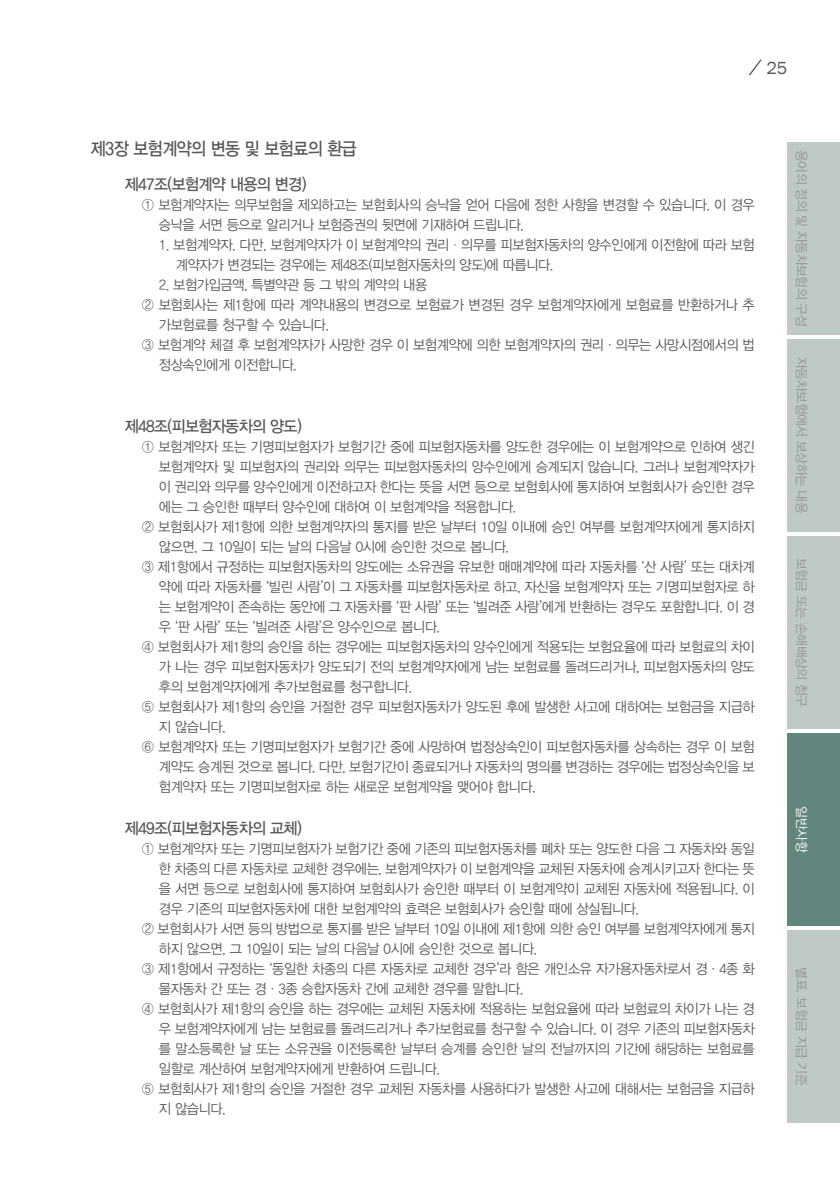
<style>
.page{position:relative;width:840px;height:1191px;background:#fff}
.page>*{position:absolute;margin:0;border:0;box-sizing:border-box;transform-origin:0 0}
.제1장_조{font:18px "YDVYGO Std 33";letter-spacing:-.03em;color:#57585a;scale:.9 1}
.t1{font:18px "Franklin Gothic";color:#57585a}
.조조{font:16px "YDVYGO Std 33";letter-spacing:-.04em;color:#57585a;scale:.95 1}
.본문_1_내어쓰기{font:14px/20px "YDVYGO Std 32";letter-spacing:-.03em;color:#57585a;scale:.95 1}
.본문_1_-_1{font:14px/20px "YDVYGO Std 32";letter-spacing:-.03em;color:#57585a;scale:.95 1}
.t2{font:12.8px "YDVYGO Std 32";letter-spacing:-.03em;color:#939598}
.t3{font:12.8px "YDVYGO Std 12";letter-spacing:-.03em;color:#939598}
.t4{font:12.8px "YDVYGO Std 32";color:#fff}
.s1{font-family:"YDVYGO Std 11"}
.s2{font-family:"YDVYGO Std 32"}
</style>
<div class="page">
<div style="left:787px;top:142px;width:52px;height:192px;background:#bfc9c6"></div>
<div style="left:787px;top:339px;width:52px;height:192px;background:#bfc9c6"></div>
<div style="left:787px;top:536px;width:52px;height:193px;background:#bfc9c6"></div>
<div style="left:787px;top:733px;width:52px;height:193px;background:#61867e"></div>
<div style="left:787px;top:930px;width:52px;height:193px;background:#bfc9c6"></div>
<svg style="left:748px;top:60px;width:13px;height:15px"></svg>
<p class="t1" style="left:766px;top:57px;width:23px">25</p>
<p class="제1장_조" style="left:91px;top:139px;width:297px">제3장 보험계약의 변동 및 보험료의 환급</p>
<p class="조조" style="left:125px;top:176px;width:193px">제47조(보험계약 내용의 변경)</p>
<p class="본문_1_내어쓰기" style="left:159px;top:195px;width:628px;text-indent:-17px">① 보험계약자는 의무보험을 제외하고는 보험회사의 승낙을 얻어 다음에 정한 사항을 변경할 수 있습니다. 이 경우 승낙을 서면 등으로 알리거나 보험증권의 뒷면에 기재하여 드립니다.</p>
<p class="본문_1_-_1" style="left:176px;top:235px;width:610px;text-indent:-17px">1. 보험계약자. 다만, 보험계약자가 이 보험계약의 권리<span class="s1">·</span>의무를 피보험자동차의 양수인에게 이전함에 따라 보험 계약자가 변경되는 경우에는 제48조(피보험자동차의 양도)에 따릅니다.</p>
<p class="본문_1_-_1" style="left:159px;top:275px;width:284px">2. 보험가입금액, 특별약관 등 그 밖의 계약의 내용</p>
<p class="본문_1_내어쓰기" style="left:159px;top:295px;width:628px;text-indent:-17px">② 보험회사는 제1항에 따라 계약내용의 변경으로 보험료가 변경된 경우 보험계약자에게 보험료를 반환하거나 추 가보험료를 청구할 수 있습니다.</p>
<p class="본문_1_내어쓰기" style="left:159px;top:335px;width:628px;text-indent:-17px">③ 보험계약 체결 후 보험계약자가 사망한 경우 이 보험계약에 의한 보험계약자의 권리·의무는 사망시점에서의 법 정상속인에게 이전합니다.</p>
<p class="조조" style="left:125px;top:418px;width:188px">제48조(피보험자동차의 양도)</p>
<p class="본문_1_내어쓰기" style="left:159px;top:437px;width:628px;text-align:justify;text-indent:-17px">① 보험계약자 또는 기명피보험자가 보험기간 중에 피보험자동차를 양도한 경우에는 이 보험계약으로 인하여 생긴 보험계약자 및 피보험자의 권리와 의무는 피보험자동차의 양수인에게 승계되지 않습니다. 그러나 보험계약자가 이 권리와 의무를 양수인에게 이전하고자 한다는 뜻을 서면 등으로 보험회사에 통지하여 보험회사가 승인한 경우 에는 그 승인한 때부터 양수인에 대하여 이 보험계약을 적용합니다.</p>
<p class="본문_1_내어쓰기" style="left:159px;top:517px;width:628px;text-indent:-17px">② 보험회사가 제1항에 의한 보험계약자의 통지를 받은 날부터 10일 이내에 승인 여부를 보험계약자에게 통지하지 않으면, 그 10일이 되는 날의 다음날 0시에 승인한 것으로 봅니다.</p>
<p class="본문_1_내어쓰기" style="left:159px;top:557px;width:628px;text-align:justify;text-indent:-17px">③ 제1항에서 규정하는 피보험자동차의 양도에는 소유권을 유보한 매매계약에 따라 자동차를 ‘산 사람’ 또는 대차계 약에 따라 자동차를 ‘빌린 사람’이 그 자동차를 피보험자동차로 하고, 자신을 보험계약자 또는 기명피보험자로 하 는 보험계약이 존속하는 동안에 그 자동차를 ‘판 사람’ 또는 ‘빌려준 사람’에게 반환하는 경우도 포함합니다. 이 경 우 ‘판 사람’ 또는 ‘빌려준 사람’은 양수인으로 봅니다.</p>
<p class="본문_1_내어쓰기" style="left:159px;top:637px;width:628px;text-align:justify;text-indent:-17px">④ 보험회사가 제1항의 승인을 하는 경우에는 피보험자동차의 양수인에게 적용되는 보험요율에 따라 보험료의 차이 가 나는 경우 피보험자동차가 양도되기 전의 보험계약자에게 남는 보험료를 돌려드리거나, 피보험자동차의 양도 후의 보험계약자에게 추가보험료를 청구합니다.</p>
<p class="본문_1_내어쓰기" style="left:159px;top:697px;width:628px;text-indent:-17px">⑤ 보험회사가 제1항의 승인을 거절한 경우 피보험자동차가 양도된 후에 발생한 사고에 대하여는 보험금을 지급하 지 않습니다.</p>
<p class="본문_1_내어쓰기" style="left:159px;top:737px;width:628px;text-align:justify;text-indent:-17px">⑥ 보험계약자 또는 기명피보험자가 보험기간 중에 사망하여 법정상속인이 피보험자동차를 상속하는 경우 이 보험 계약도 승계된 것으로 봅니다. 다만, 보험기간이 종료되거나 자동차의 명의를 변경하는 경우에는 법정상속인을 보 험계약자 또는 기명피보험자로 하는 새로운 보험계약을 맺어야 합니다.</p>
<p class="조조" style="left:125px;top:820px;width:188px">제49조(피보험자동차의 교체)</p>
<p class="본문_1_내어쓰기" style="left:159px;top:839px;width:628px;text-align:justify;text-indent:-17px">① 보험계약자 또는 기명피보험자가 보험기간 중에 기존의 피보험자동차를 폐차 또는 양도한 다음 그 자동차와 동일 한 차종의 다른 자동차로 교체한 경우에는, 보험계약자가 이 보험계약을 교체된 자동차에 승계시키고자 한다는 뜻 을 서면 등으로 보험회사에 통지하여 보험회사가 승인한 때부터 이 보험계약이 교체된 자동차에 적용됩니다. 이 경우 기존의 피보험자동차에 대한 보험계약의 효력은 보험회사가 승인할 때에 상실됩니다.</p>
<p class="본문_1_내어쓰기" style="left:159px;top:919px;width:628px;text-indent:-17px">② 보험회사가 서면 등의 방법으로 통지를 받은 날부터 10일 이내에 제1항에 의한 승인 여부를 보험계약자에게 통지 하지 않으면, 그 10일이 되는 날의 다음날 0시에 승인한 것으로 봅니다.</p>
<p class="본문_1_내어쓰기" style="left:159px;top:959px;width:628px;text-indent:-17px">③ 제1항에서 규정하는 ‘동일한 차종의 다른 자동차로 교체한 경우’라 함은 개인소유 자가용자동차로서 경·4종 화 물자동차 간 또는 경·3종 승합자동차 간에 교체한 경우를 말합니다.</p>
<p class="본문_1_내어쓰기" style="left:159px;top:999px;width:628px;text-align:justify;text-indent:-17px">④ 보험회사가 제1항의 승인을 하는 경우에는 교체된 자동차에 적용하는 보험요율에 따라 보험료의 차이가 나는 경 우 보험계약자에게 남는 보험료를 돌려드리거나 추가보험료를 청구할 수 있습니다. 이 경우 기존의 피보험자동차 를 말소등록한 날 또는 소유권을 이전등록한 날부터 승계를 승인한 날의 전날까지의 기간에 해당하는 보험료를 일할로 계산하여 보험계약자에게 반환하여 드립니다.</p>
<p class="본문_1_내어쓰기" style="left:159px;top:1079px;width:628px;text-indent:-17px">⑤ 보험회사가 제1항의 승인을 거절한 경우 교체된 자동차를 사용하다가 발생한 사고에 대해서는 보험금을 지급하 지 않습니다.</p>
<p class="t2" style="left:807px;top:150px;width:178px;rotate:90deg">용어의 정의 및 자동차보험의 구성</p>
<p class="t2" style="left:807px;top:357px;width:158px;rotate:90deg">자동차보험에서 보상하는 내용</p>
<p class="t2" style="left:807px;top:557px;width:151px;rotate:90deg">보험금 또는 손해배상의 청구</p>
<p class="t4" style="left:807px;top:806px;width:47px;rotate:90deg">일반사항</p>
<p class="t3" style="left:807px;top:967px;width:120px;rotate:90deg">별표. 보험<span class="s2">금</span> 지급 기준</p>
</div>
